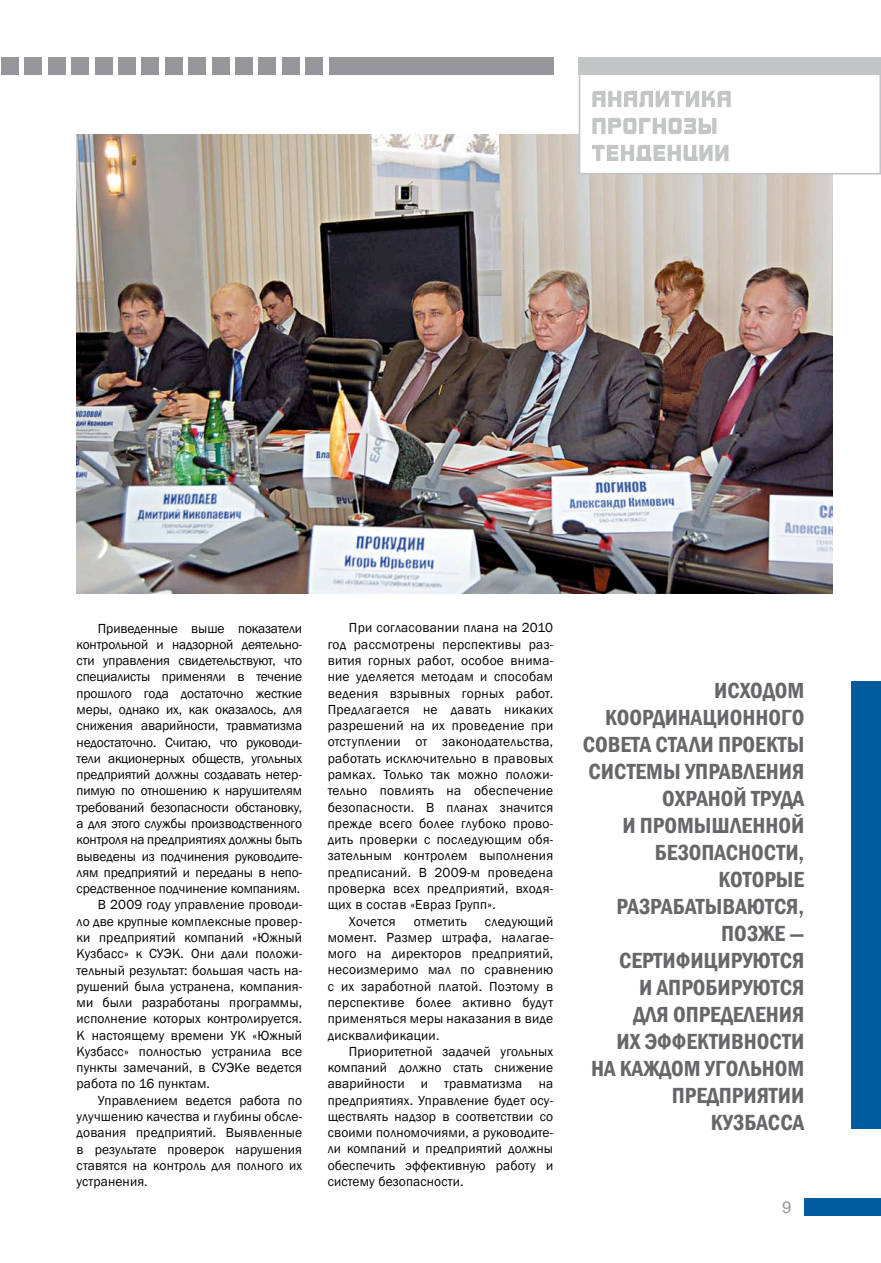
<style>
.page{position:relative;width:881px;height:1263px;background:#fff}
.page>*{position:absolute;margin:0;border:0;box-sizing:border-box;transform-origin:0 0}
.t1{font:600 condensed 22.5px/27px "Franklin Gothic";color:#68666b;text-align:right}
.t2{font:16.5px "Helios";color:#97979b}
.t3{font:13.5px/16.4px "Franklin Gothic";letter-spacing:.01em;color:#000;text-align:justify}
.t4{font:13.5px "Franklin Gothic";letter-spacing:-.01em;color:#000}
</style>
<div class="page">
<img style="left:77px;top:135px;width:755px;height:459px">
<div style="left:579px;top:58px;width:300px;height:116px;background:#fff"></div>
<div style="left:578px;top:57px;width:302px;height:117px;border:2px solid #c3c5c6"></div>
<div style="left:329px;top:58px;width:224px;height:17px;background:#97979b"></div>
<div style="left:1px;top:58px;width:17px;height:17px;background:#97979b"></div>
<div style="left:578px;top:58px;width:302px;height:17px;background:#c3c5c6"></div>
<svg style="left:592px;top:145px;width:136px;height:16px"></svg>
<svg style="left:592px;top:118px;width:124px;height:16px"></svg>
<svg style="left:592px;top:91px;width:138px;height:16px"></svg>
<div style="left:804px;top:1198px;width:76px;height:17px;background:#005b9f"></div>
<div style="left:25px;top:58px;width:17px;height:17px;background:#97979b"></div>
<div style="left:48px;top:58px;width:17px;height:17px;background:#97979b"></div>
<div style="left:72px;top:58px;width:17px;height:17px;background:#97979b"></div>
<div style="left:95px;top:58px;width:17px;height:17px;background:#97979b"></div>
<div style="left:118px;top:58px;width:17px;height:17px;background:#97979b"></div>
<div style="left:142px;top:58px;width:17px;height:17px;background:#97979b"></div>
<div style="left:165px;top:58px;width:17px;height:17px;background:#97979b"></div>
<div style="left:188px;top:58px;width:17px;height:17px;background:#97979b"></div>
<div style="left:212px;top:58px;width:17px;height:17px;background:#97979b"></div>
<div style="left:235px;top:58px;width:17px;height:17px;background:#97979b"></div>
<div style="left:259px;top:58px;width:17px;height:17px;background:#97979b"></div>
<div style="left:282px;top:58px;width:17px;height:17px;background:#97979b"></div>
<div style="left:305px;top:58px;width:17px;height:17px;background:#97979b"></div>
<div style="left:850px;top:681px;width:30px;height:448px;background:#005b9f"></div>
<p class="t4" style="left:98px;top:620px;width:206px">Приведенные выше показатели</p>
<p class="t4" style="left:77px;top:636px;width:227px">контрольной и надзорной деятельно-</p>
<p class="t4" style="left:77px;top:652px;width:227px">сти управления свидетельствуют, что</p>
<p class="t4" style="left:77px;top:668px;width:227px">специалисты применяли в течение</p>
<p class="t4" style="left:77px;top:685px;width:227px">прошлого года достаточно жесткие</p>
<p class="t4" style="left:77px;top:701px;width:227px">меры, однако их, как оказалось, для</p>
<p class="t4" style="left:77px;top:717px;width:227px">снижения аварийности, травматизма</p>
<p class="t4" style="left:77px;top:734px;width:227px">недостаточно. Считаю, что руководи-</p>
<p class="t4" style="left:77px;top:750px;width:227px">тели акционерных обществ, угольных</p>
<p class="t4" style="left:77px;top:766px;width:227px">предприятий должны создавать нетер-</p>
<p class="t4" style="left:77px;top:782px;width:227px">пимую по отношению к нарушителям</p>
<p class="t4" style="left:77px;top:799px;width:227px">требований безопасности обстановку,</p>
<p class="t4" style="left:77px;top:815px;width:227px">а для этого службы производственного</p>
<p class="t4" style="left:77px;top:831px;width:227px">контроля на предприятиях должны быть</p>
<p class="t4" style="left:77px;top:848px;width:227px">выведены из подчинения руководите-</p>
<p class="t4" style="left:77px;top:864px;width:227px">лям предприятий и переданы в непо-</p>
<p class="t4" style="left:77px;top:880px;width:225px">средственное подчинение компаниям.</p>
<p class="t3" style="left:98px;top:897px;width:206px">В 2009 году управление проводи-</p>
<p class="t3" style="left:77px;top:913px;width:227px">ло две крупные комплексные провер-</p>
<p class="t3" style="left:77px;top:929px;width:227px">ки предприятий компаний «Южный</p>
<p class="t3" style="left:77px;top:946px;width:227px">Кузбасс» к СУЭК. Они дали положи-</p>
<p class="t3" style="left:77px;top:962px;width:227px">тельный результат: большая часть на-</p>
<p class="t3" style="left:77px;top:978px;width:227px">рушений была устранена, компания-</p>
<p class="t3" style="left:77px;top:995px;width:227px">ми были разработаны программы,</p>
<p class="t3" style="left:77px;top:1011px;width:227px">исполнение которых контролируется.</p>
<p class="t3" style="left:77px;top:1027px;width:227px">К настоящему времени УК «Южный</p>
<p class="t3" style="left:77px;top:1043px;width:227px">Кузбасс» полностью устранила все</p>
<p class="t3" style="left:77px;top:1060px;width:227px">пункты замечаний, в СУЭКе ведется</p>
<p class="t3" style="left:77px;top:1076px;width:135px">работа по 16 пунктам.</p>
<p class="t3" style="left:98px;top:1092px;width:206px">Управлением ведется работа по</p>
<p class="t3" style="left:77px;top:1109px;width:227px">улучшению качества и глубины обсле-</p>
<p class="t3" style="left:77px;top:1125px;width:227px">дования предприятий. Выявленные</p>
<p class="t3" style="left:77px;top:1141px;width:227px">в результате проверок нарушения</p>
<p class="t3" style="left:77px;top:1157px;width:227px">ставятся на контроль для полного их</p>
<p class="t3" style="left:77px;top:1174px;width:73px">устранения.</p>
<p class="t3" style="left:349px;top:620px;width:206px">При согласовании плана на 2010</p>
<p class="t3" style="left:327px;top:636px;width:227px">год рассмотрены перспективы раз-</p>
<p class="t3" style="left:327px;top:653px;width:227px">вития горных работ, особое внима-</p>
<p class="t3" style="left:327px;top:669px;width:227px">ние уделяется методам и способам</p>
<p class="t3" style="left:327px;top:685px;width:227px">ведения взрывных горных работ.</p>
<p class="t3" style="left:327px;top:701px;width:227px">Предлагается не давать никаких</p>
<p class="t3" style="left:327px;top:718px;width:227px">разрешений на их проведение при</p>
<p class="t3" style="left:327px;top:734px;width:227px">отступлении от законодательства,</p>
<p class="t3" style="left:327px;top:750px;width:227px">работать исключительно в правовых</p>
<p class="t3" style="left:327px;top:766px;width:227px">рамках. Только так можно положи-</p>
<p class="t3" style="left:327px;top:783px;width:227px">тельно повлиять на обеспечение</p>
<p class="t3" style="left:327px;top:799px;width:227px">безопасности. В планах значится</p>
<p class="t3" style="left:327px;top:815px;width:227px">прежде всего более глубоко прово-</p>
<p class="t3" style="left:327px;top:832px;width:227px">дить проверки с последующим обя-</p>
<p class="t3" style="left:327px;top:848px;width:227px">зательным контролем выполнения</p>
<p class="t3" style="left:327px;top:864px;width:227px">предписаний. В 2009-м проведена</p>
<p class="t3" style="left:327px;top:880px;width:227px">проверка всех предприятий, входя-</p>
<p class="t3" style="left:327px;top:897px;width:169px">щих в состав «Евраз Групп».</p>
<p class="t3" style="left:349px;top:913px;width:48px">Хочется</p>
<p class="t3" style="left:414px;top:913px;width:54px">отметить</p>
<p class="t3" style="left:327px;top:913px;width:227px;text-indent:157px">следующий момент. Размер штрафа, налагае&shy;мого на директоров предприятий, несоизмеримо мал по сравнению с их заработной платой. Поэтому в перспективе более активно будут применяться меры наказания в виде дисквалификации.</p>
<p class="t3" style="left:327px;top:1043px;width:227px;text-indent:21px">Приоритетной задачей угольных компаний должно стать снижение аварийности и травматизма на предприятиях. Управление будет осу&shy;ществлять надзор в соответствии со своими полномочиями, а руководите&shy;ли компаний и предприятий должны обеспечить эффективную работу и систему безопасности.</p>
<p class="t1" style="left:582px;top:676px;width:223px">Исходом<br>Координационного совета стали проекты<br>Системы управления охраной труда<br>и промышленной безопасности, которые разрабатываются, позже — сертифицируются<br>и апробируются<br>для определения<br>их эффективности<br>на каждом угольном предприятии<br>Кузбасса</p>
<p class="t2" style="left:782px;top:1197px;width:11px">9</p>
</div>
